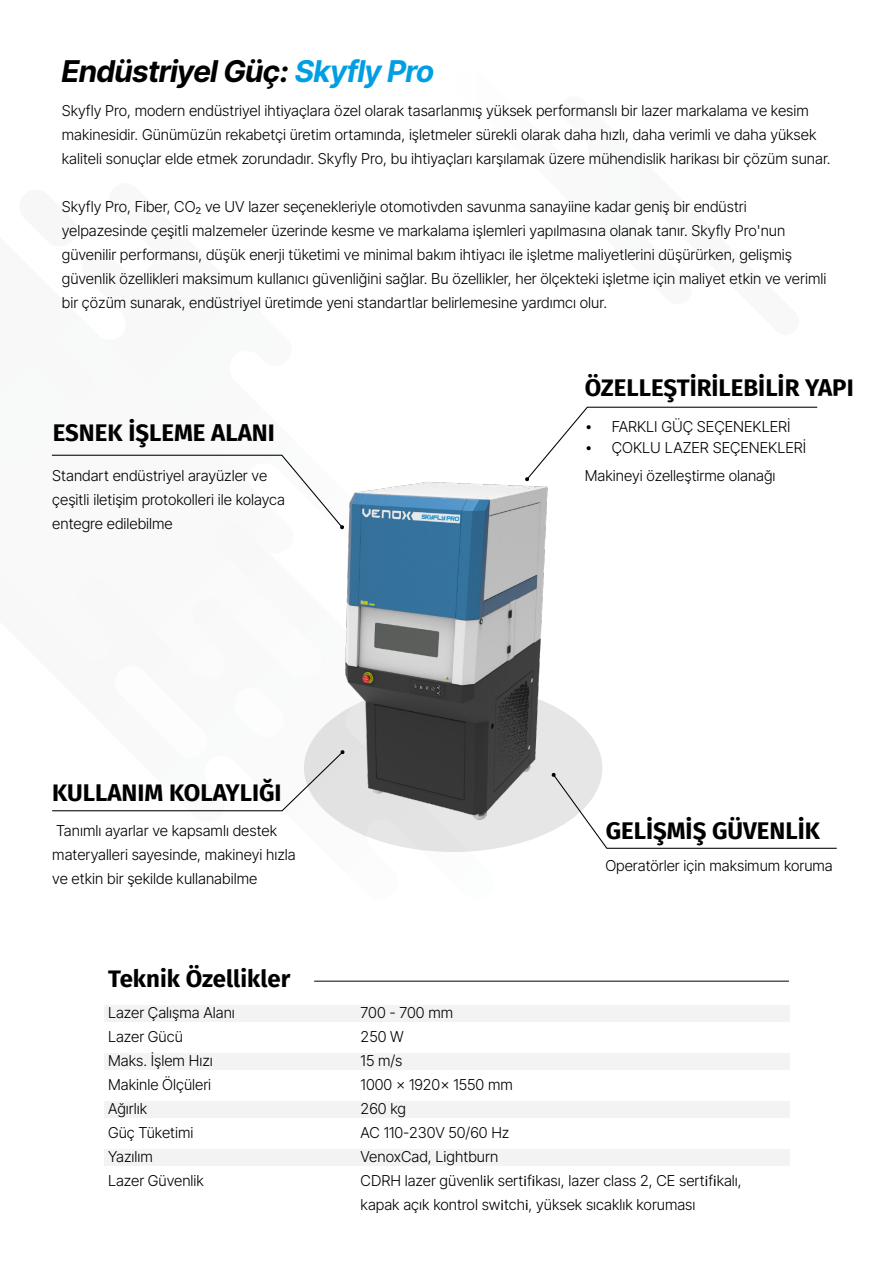
<style>
.page{position:relative;width:893px;height:1263px;background:#fff}
.page>*{position:absolute;margin:0;border:0;box-sizing:border-box;transform-origin:0 0}
.t1{font:italic 30px "Inter Tight";color:#000}
.t2{font:700 24px "Fira Sans";color:#000}
.t3{font:15px/24px "Inter Tight";color:#000}
.s1{color:#009fe3}
.s2{font-family:"Myriad Pro"}
</style>
<div class="page">
<div style="left:304px;top:684px;width:298px;height:168px;background:#e6e6e6;border-radius:50%"></div>
<svg style="left:51px;top:454px;width:272px;height:51px"></svg>
<svg style="left:52px;top:728px;width:271px;height:84px"></svg>
<svg style="left:562px;top:775px;width:275px;height:74px"></svg>
<img style="left:323px;top:481px;width:239px;height:357px">
<div style="left:104px;top:1005px;width:685px;height:16px;background:#f3f3f3"></div>
<div style="left:104px;top:1149px;width:685px;height:16px;background:#f3f3f3"></div>
<div style="left:104px;top:1101px;width:685px;height:16px;background:#f3f3f3"></div>
<div style="left:104px;top:1053px;width:685px;height:16px;background:#f3f3f3"></div>
<hr style="left:314px;top:981px;width:475px;height:1px;background:#000">
<svg style="left:436px;top:406px;width:382px;height:172px"></svg>
<h1 class="t1" style="left:62px;top:49px;width:373px">Endüstriyel Güç: <span class="s1">Skyfly Pro</span></h1>
<p class="t3" style="left:62px;top:99px;width:770px">Skyfly Pro, modern endüstriyel ihtiyaçlara özel olarak tasarlanmış yüksek performanslı bir lazer markalama ve kesim makinesidir. Günümüzün rekabetçi üretim ortamında, işletmeler sürekli olarak daha hızlı, daha verimli ve daha yüksek kaliteli sonuçlar elde etmek zorundadır. Skyfly Pro, bu ihtiyaçları karşılamak üzere mühendislik harikası bir çözüm sunar.</p>
<p class="t3" style="left:62px;top:195px;width:766px">Skyfly Pro, Fiber, CO₂ ve UV lazer seçenekleriyle otomotivden savunma sanayiine kadar geniş bir endüstri yelpazesinde çeşitli malzemeler üzerinde kesme ve markalama işlemleri yapılmasına olanak tanır. Skyfly Pro'nun güvenilir performansı, düşük enerji tüketimi ve minimal bakım ihtiyacı ile işletme maliyetlerini düşürürken, gelişmiş güvenlik özellikleri maksimum kullanıcı güvenliğini sağlar. Bu özellikler, her ölçekteki işletme için maliyet etkin ve verimli bir çözüm sunarak, endüstriyel üretimde yeni standartlar belirlemesine yardımcı olur.</p>
<h2 class="t2" style="left:585px;top:367px;width:270px">ÖZELLEŞTİRİLEBİLİR YAPI</h2>
<h2 class="t2" style="left:53px;top:412px;width:223px">ESNEK İŞLEME ALANI</h2>
<p class="t3" style="left:612px;top:416px;width:196px;line-height:21px">FARKLI GÜÇ SEÇENEKLERİ<br>ÇOKLU LAZER SEÇENEKLERİ</p>
<p class="t3" style="left:52px;top:463px;width:216px">Standart endüstriyel arayüzler ve</p>
<p class="t3" style="left:585px;top:463px;width:192px">Makineyi özelleştirme olanağı</p>
<p class="t3" style="left:52px;top:487px;width:234px">çeşitli iletişim protokolleri ile kolayca entegre edilebilme</p>
<h2 class="t2" style="left:52px;top:772px;width:231px">KULLANIM KOLAYLIĞI</h2>
<p class="t3" style="left:52px;top:818px;width:245px">Tanımlı ayarlar ve kapsamlı destek materyalleri sayesinde, makineyi hızla ve etkin bir şekilde kullanabilme</p>
<h2 class="t2" style="left:606px;top:810px;width:216px">GELİŞMİŞ GÜVENLİK</h2>
<p class="t3" style="left:605px;top:853px;width:229px">Operatörler için maksimum koruma</p>
<h2 class="t2" style="left:108px;top:958px;width:184px">Teknik Özellikler</h2>
<p class="t3" style="left:108px;top:1000px;width:128px">Lazer Çalışma Alanı<br>Lazer Gücü<br>Maks. İşlem Hızı<br>Makinle Ölçüleri<br>Ağırlık<br>Güç Tüketimi<br>Yazılım<br>Lazer Güvenlik</p>
<p class="t3" style="left:361px;top:1000px;width:383px">700 - 700 mm<br>250 W<br>15 m/s<br>1000 × 1920× 1550 mm<br>260 kg<br>AC 110-230V 50/60 Hz<br>VenoxCad, Lightburn<br>CDRH lazer güvenl<span class="s2">i</span>k sert<span class="s2">i</span>f<span class="s2">i</span>kası, lazer class 2, CE sert<span class="s2">i</span>f<span class="s2">i</span>kalı, kapak açık kontrol sw<span class="s2">i</span>tch<span class="s2">i</span>, yüksek sıcaklık koruması</p>
</div>
